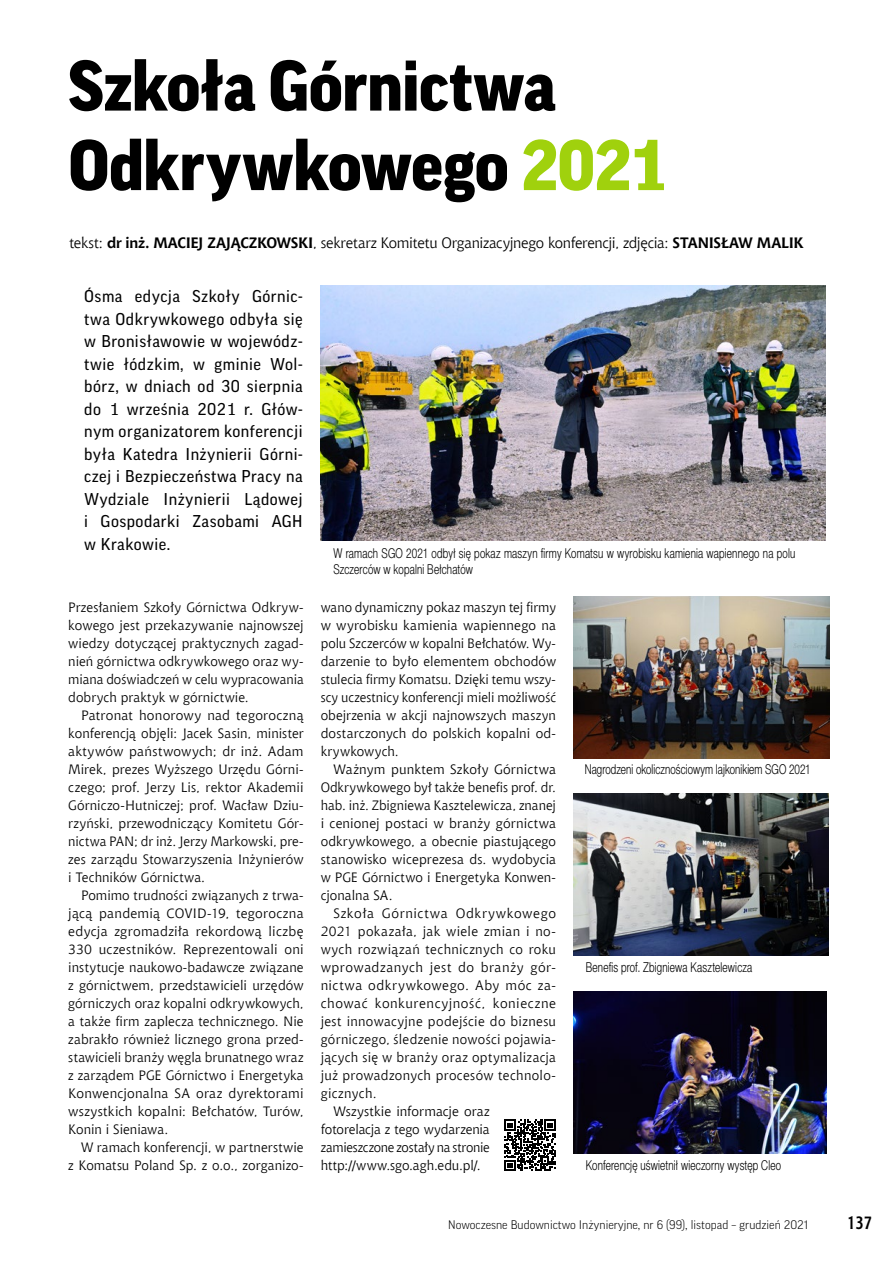
<style>
.page{position:relative;width:893px;height:1263px;background:#fff}
.page>*{position:absolute;margin:0;border:0;box-sizing:border-box;transform-origin:0 0}
.srodtytuly{font:900 69px/79.5px "Good Pro";letter-spacing:-.01em;color:#000}
.t1{font:700 18px "Aerton Cnd EFN";color:#000}
.lead{font:16.5px/22.5px "Good Pro";letter-spacing:.03em;color:#000;text-align:justify}
.autor_nastepny{font:15px "Chianti EU";letter-spacing:-.015em;color:#000}
.text_podstawowy{font:13.5px/18px "Chianti EU";letter-spacing:.005em;color:#000;text-align:justify}
.podpos_zdjecia_2{font:13.5px/16.2px "Switzer Cnd EFN Light";letter-spacing:.015em;color:#000;scale:.9 1}
.t2{font:300 12px "Good Pro";color:#000}
.s1{color:#a0d10d}
.s2{font-weight:700}
</style>
<div class="page">
<img style="left:573px;top:793px;width:255px;height:162px">
<img style="left:573px;top:596px;width:256px;height:162px">
<img style="left:573px;top:992px;width:254px;height:162px">
<svg style="left:505px;top:1120px;width:50px;height:50px"></svg>
<img style="left:321px;top:286px;width:504px;height:254px">
<p class="srodtytuly" style="left:68px;top:46px;width:599px">Szkoła Górnictwa<br>Odkrywkowego <span class="s1">2021</span></p>
<p class="autor_nastepny" style="left:69px;top:234px;width:736px">tekst: <span class="s2">dr inż. MACIEJ ZAJĄCZKOWSKI</span>, sekretarz Komitetu Organizacyjnego konferencji, zdjęcia: <span class="s2">STANISŁAW MALIK</span></p>
<p class="lead" style="left:84px;top:285px;width:220px">Ósma edycja Szkoły Górnic&shy;twa Odkrywkowego odbyła się w Bronisławowie w wojewódz&shy;twie łódzkim, w gminie Wol&shy;bórz, w dniach od 30 sierpnia do 1 września 2021 r. Głów&shy;nym organizatorem konferencji była Katedra Inżynierii Górni&shy;czej i Bezpieczeństwa Pracy na Wydziale Inżynierii Lądowej i Gospodarki Zasobami AGH w Krakowie.</p>
<p class="podpos_zdjecia_2" style="left:333px;top:545px;width:515px">W ramach SGO 2021 odbył się pokaz maszyn firmy Komatsu w wyrobisku kamienia wapiennego na polu<br>Szczerców w kopalni Bełchatów</p>
<p class="text_podstawowy" style="left:68px;top:598px;width:237px">Przesłaniem Szkoły Górnictwa Odkryw&shy;kowego jest przekazywanie najnowszej wiedzy dotyczącej praktycznych zagad&shy;nień górnictwa odkrywkowego oraz wy&shy;miana doświadczeń w celu wypracowania dobrych praktyk w górnictwie.</p>
<p class="text_podstawowy" style="left:68px;top:706px;width:237px;text-indent:13px">Patronat honorowy nad tegoroczną konferencją objęli: Jacek Sasin, minister aktywów państwowych; dr inż. Adam Mirek, prezes Wyższego Urzędu Górni&shy;czego; prof. Jerzy Lis, rektor Akademii Górniczo-Hutniczej; prof. Wacław Dziu&shy;rzyński, przewodniczący Komitetu Gór&shy;nictwa PAN; dr inż. Jerzy Markowski, pre&shy;zes zarządu Stowarzyszenia Inżynierów i Techników Górnictwa.</p>
<p class="text_podstawowy" style="left:68px;top:886px;width:237px;text-indent:13px">Pomimo trudności związanych z trwa&shy;jącą pandemią COVID-19, tegoroczna edycja zgromadziła rekordową liczbę 330 uczestników. Reprezentowali oni instytucje naukowo-badawcze związane z górnictwem, przedstawicieli urzędów górniczych oraz kopalni odkrywkowych, a także firm zaplecza technicznego. Nie zabrakło również licznego grona przed&shy;stawicieli branży węgla brunatnego wraz z zarządem PGE Górnictwo i Energetyka Konwencjonalna SA oraz dyrektorami wszystkich kopalni: Bełchatów, Turów, Konin i Sieniawa.</p>
<p class="text_podstawowy" style="left:68px;top:1138px;width:237px;text-align:right">W ramach konferencji, w partnerstwie<br>z Komatsu Poland Sp. z o.o., zorganizo-</p>
<p class="text_podstawowy" style="left:321px;top:598px;width:237px">wano dynamiczny pokaz maszyn tej firmy w wyrobisku kamienia wapiennego na polu Szczerców w kopalni Bełchatów. Wy&shy;darzenie to było elementem obchodów stulecia firmy Komatsu. Dzięki temu wszy&shy;scy uczestnicy konferencji mieli możliwość obejrzenia w akcji najnowszych maszyn dostarczonych do polskich kopalni od&shy;krywkowych.</p>
<p class="text_podstawowy" style="left:321px;top:760px;width:237px;text-indent:13px">Ważnym punktem Szkoły Górnictwa Odkrywkowego był także benefis prof. dr. hab. inż. Zbigniewa Kasztelewicza, znanej i cenionej postaci w branży górnictwa odkrywkowego, a obecnie piastującego stanowisko wiceprezesa ds. wydobycia w PGE Górnictwo i Energetyka Konwen&shy;cjonalna SA.</p>
<p class="text_podstawowy" style="left:321px;top:904px;width:237px;text-indent:13px">Szkoła Górnictwa Odkrywkowego 2021 pokazała, jak wiele zmian i no&shy;wych rozwiązań technicznych co roku wprowadzanych jest do branży gór&shy;nictwa odkrywkowego. Aby móc za&shy;chować konkurencyjność, konieczne jest innowacyjne podejście do biznesu górniczego, śledzenie nowości pojawia&shy;jących się w branży oraz optymalizacja już prowadzonych procesów technolo&shy;gicznych.</p>
<p class="text_podstawowy" style="left:321px;top:1102px;width:171px;text-indent:13px">Wszystkie informacje oraz fotorelacja z tego wydarzenia zamieszczone zostały na stronie http://www.sgo.agh.edu.pl/.</p>
<p class="podpos_zdjecia_2" style="left:585px;top:761px;width:253px">Nagrodzeni okolicznościowym lajkonikiem SGO 2021</p>
<p class="podpos_zdjecia_2" style="left:586px;top:959px;width:187px">Benefis prof. Zbigniewa Kasztelewicza</p>
<p class="podpos_zdjecia_2" style="left:586px;top:1157px;width:219px">Konferencję uświetnił wieczorny występ Cleo</p>
<p class="t2" style="left:448px;top:1218px;width:361px">Nowoczesne Budownictwo Inżynieryjne, nr 6 (99), listopad – grudzień 2021</p>
<p class="t1" style="left:847px;top:1212px;width:27px">137</p>
</div>
